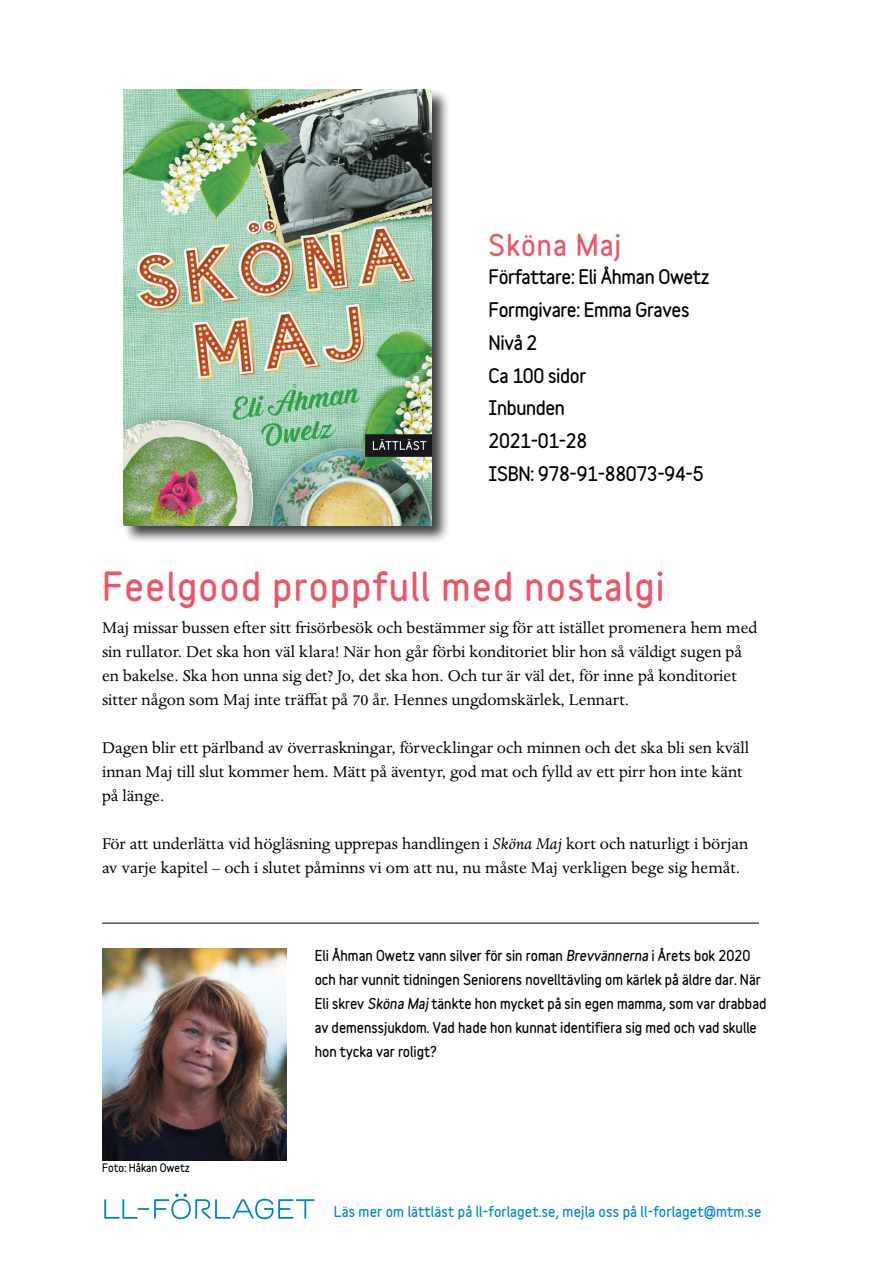
<style>
.page{position:relative;width:893px;height:1263px;background:#fff}
.page>*{position:absolute;margin:0;border:0;box-sizing:border-box;transform-origin:0 0}
.Underrubrik_nivå_2{font:900 36px "Variable";letter-spacing:.04em;color:#eb5767}
.Huvudrudrik_nivå_1{font:900 27px "Variable";letter-spacing:.04em;color:#eb5767}
.Brödtext{font:18px/24px "Dante MT Std";color:#000}
.Huvudrudrik_nivå_1-2{font:900 18px "Variable";letter-spacing:-.02em;color:#000}
.författartext{font:900 13.5px/24px "Variable";color:#000}
.t1{font:900 13.5px "Variable";letter-spacing:.01em;color:#008bcb}
.t2{font:900 10.5px "Variable";color:#000}
.s1{font-style:italic}
</style>
<div class="page">
<div style="left:122px;top:88px;width:329px;height:457px;background:#000;opacity:.75"></div>
<img style="left:123px;top:89px;width:309px;height:436px">
<img style="left:102px;top:948px;width:184px;height:213px">
<hr style="left:102px;top:923px;width:657px;height:1px;background:#000">
<svg style="left:104px;top:1193px;width:211px;height:26px"></svg>
<h1 class="Huvudrudrik_nivå_1" style="left:489px;top:224px;width:134px">Sköna Maj</h1>
<h1 class="Huvudrudrik_nivå_1-2" style="left:489px;top:263px;width:223px">Författare: Eli Åhman Owetz</h1>
<h1 class="Huvudrudrik_nivå_1-2" style="left:489px;top:296px;width:202px">Formgivare: Emma Graves</h1>
<h1 class="Huvudrudrik_nivå_1-2" style="left:489px;top:329px;width:50px">Nivå 2</h1>
<h1 class="Huvudrudrik_nivå_1-2" style="left:489px;top:361px;width:99px">Ca 100 sidor</h1>
<h1 class="Huvudrudrik_nivå_1-2" style="left:489px;top:394px;width:78px">Inbunden</h1>
<h1 class="Huvudrudrik_nivå_1-2" style="left:489px;top:427px;width:100px">2021-01-28</h1>
<h1 class="Huvudrudrik_nivå_1-2" style="left:489px;top:460px;width:216px">ISBN: 978-91-88073-94-5</h1>
<h2 class="Underrubrik_nivå_2" style="left:102px;top:558px;width:564px">Feelgood proppfull med nostalgi</h2>
<p class="Brödtext" style="left:102px;top:616px;width:657px">Maj missar bussen efter sitt frisörbesök och bestämmer sig för att istället promenera hem med sin rullator. Det ska hon väl klara! När hon går förbi konditoriet blir hon så väldigt sugen på en bakelse. Ska hon unna sig det? Jo, det ska hon. Och tur är väl det, för inne på konditoriet sitter någon som Maj inte träffat på 70 år. Hennes ungdomskärlek, Lennart.</p>
<p class="Brödtext" style="left:102px;top:736px;width:649px">Dagen blir ett pärlband av överraskningar, förvecklingar och minnen och det ska bli sen kväll innan Maj till slut kommer hem. Mätt på äventyr, god mat och fylld av ett pirr hon inte känt på länge.</p>
<p class="Brödtext" style="left:102px;top:832px;width:648px">För att underlätta vid högläsning upprepas handlingen i <span class="s1">Sköna Maj</span> kort och naturligt i början av varje kapitel – och i slutet påminns vi om att nu, nu måste Maj verkligen bege sig hemåt.</p>
<p class="t2" style="left:102px;top:1159px;width:89px">Foto: Håkan Owetz</p>
<p class="författartext" style="left:315px;top:944px;width:453px">Eli Åhman Owetz vann silver för sin roman <span class="s1">Brevvännerna</span> i Årets bok 2020 och har vunnit tidningen Seniorens novelltävling om kärlek på äldre dar. När Eli skrev <span class="s1">Sköna Maj</span> tänkte hon mycket på sin egen mamma, som var drabbad av demenssjukdom. Vad hade hon kunnat identifiera sig med och vad skulle hon tycka var roligt?</p>
<p class="t1" style="left:334px;top:1201px;width:429px">Läs mer om lättläst på ll-forlaget.se, mejla oss på ll-forlaget@mtm.se</p>
</div>
